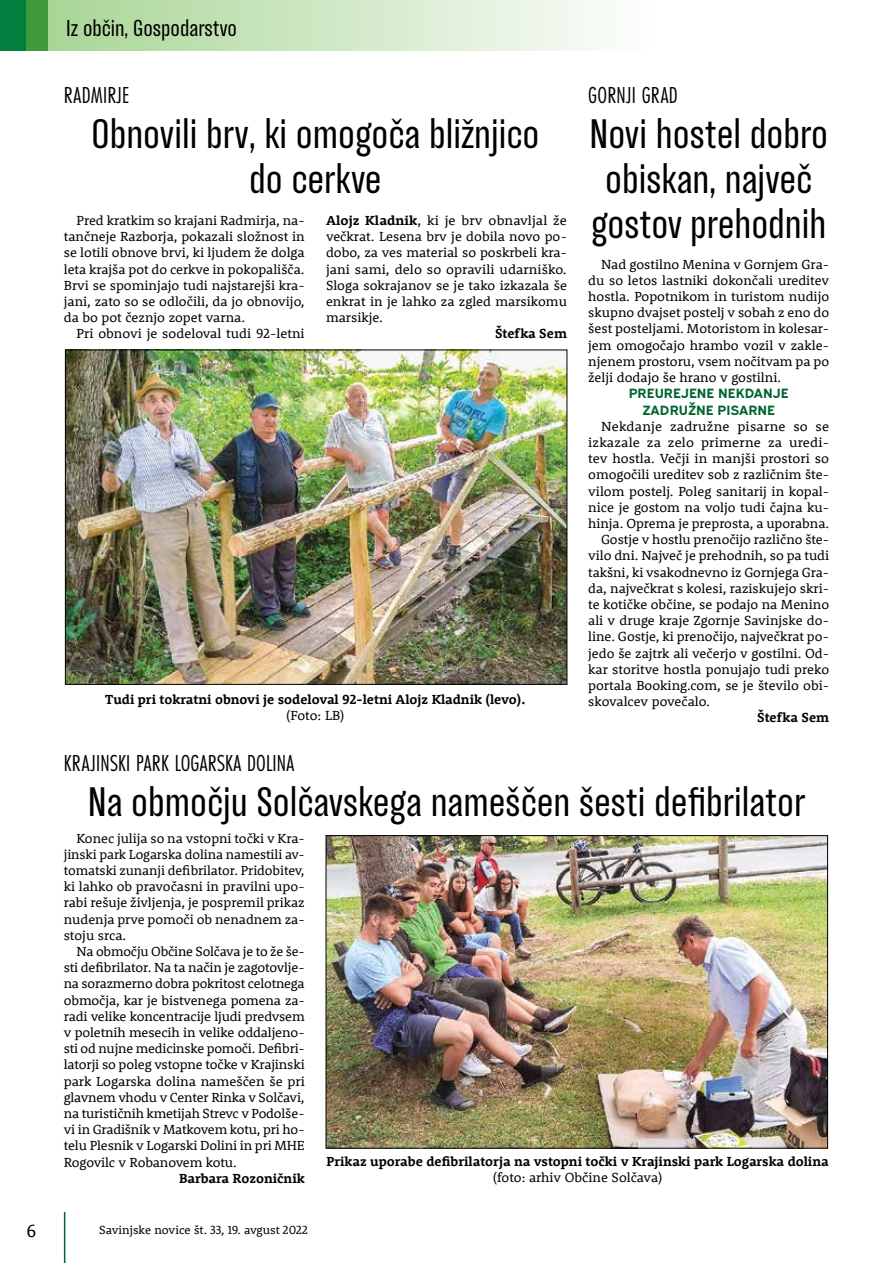
<style>
.page{position:relative;width:893px;height:1263px;background:#fff}
.page>*{position:absolute;margin:0;border:0;box-sizing:border-box;transform-origin:0 0}
.t1{font:37.5px/45px "TT Backwards Sans Regular";color:#000;text-align:center}
.t2{font:24px "Futura PT Cond";letter-spacing:.01em;color:#000}
.t3{font:21px "TT Backwards Sans Regular";color:#000}
.t4{font:18px "Rooney";color:#000}
.t5{font:13.5px/16.2px "Rooney";color:#000;text-align:justify}
.t6{font:700 13.5px "Rooney";color:#000}
.t7{font:700 13.5px/16.2px "Expressway Rg";color:#00652e;text-align:center}
.t8{font:12px "Rooney";color:#000}
.s1{font-weight:700}
</style>
<div class="page">
<div style="left:0;top:0;width:652px;height:51px;background:linear-gradient(to right,#a2d28e,#fefefd)"></div>
<hr style="left:64px;top:1212px;width:1px;height:51px;background:#00652e">
<div style="left:24px;top:0;width:23px;height:51px;background:#409a3c"></div>
<div style="left:0;top:0;width:26px;height:51px;background:#007f3e"></div>
<img style="left:67px;top:352px;width:498px;height:330px">
<img style="left:328px;top:837px;width:498px;height:309px">
<div style="left:326px;top:835px;width:502px;height:313px;border:1px solid #000"></div>
<h3 class="t3" style="left:66px;top:14px;width:172px">Iz občin, Gospodarstvo</h3>
<h2 class="t2" style="left:64px;top:81px;width:67px">RADMIRJE</h2>
<h1 class="t1" style="left:92px;top:112px;width:449px">Obnovili brv, ki omogoča bližnjico do cerkve</h1>
<p class="t5" style="left:64px;top:212px;width:242px;text-indent:13px">Pred kratkim so krajani Radmirja, na&shy;tančneje Razborja, pokazali složnost in se lotili obnove brvi, ki ljudem že dolga leta krajša pot do cerkve in pokopališča.<br>Brvi se spominjajo tudi najstarejši kra&shy;jani, zato so se odločili, da jo obnovijo, da bo pot čeznjo zopet varna.</p>
<p class="t5" style="left:77px;top:325px;width:230px">Pri obnovi je sodeloval tudi 92-letni</p>
<p class="t5" style="left:326px;top:212px;width:242px"><span class="s1">Alojz Kladnik</span>, ki je brv obnavljal že večkrat. Lesena brv je dobila novo po&shy;dobo, za ves material so poskrbeli kra&shy;jani sami, delo so opravili udarniško.<br>Sloga sokrajanov se je tako izkazala še enkrat in je lahko za zgled marsikomu marsikje.</p>
<p class="t6" style="left:495px;top:325px;width:73px">Štefka Sem</p>
<p class="t6" style="left:105px;top:691px;width:422px">Tudi pri tokratni obnovi je sodeloval 92-letni Alojz Kladnik (levo).</p>
<p class="t5" style="left:286px;top:707px;width:60px">(Foto: LB)</p>
<h2 class="t2" style="left:588px;top:81px;width:91px">GORNJI GRAD</h2>
<h1 class="t1" style="left:589px;top:112px;width:240px">Novi hostel dobro obiskan, največ gostov prehodnih</h1>
<p class="t5" style="left:588px;top:255px;width:243px;text-indent:13px">Nad gostilno Menina v Gornjem Gra&shy;du so letos lastniki dokončali ureditev hostla. Popotnikom in turistom nudijo skupno dvajset postelj v sobah z eno do šest posteljami. Motoristom in kolesar&shy;jem omogočajo hrambo vozil v zakle&shy;njenem prostoru, vsem nočitvam pa po želji dodajo še hrano v gostilni.</p>
<p class="t7" style="left:629px;top:384px;width:162px">PREUREJENE NEKDANJE<br>ZADRUŽNE PISARNE</p>
<p class="t5" style="left:601px;top:417px;width:230px">Nekdanje zadružne pisarne so se</p>
<p class="t5" style="left:588px;top:434px;width:242px">izkazale za zelo primerne za uredi-</p>
<p class="t5" style="left:588px;top:450px;width:242px">tev hostla. Večji in manjši prostori so</p>
<p class="t5" style="left:588px;top:466px;width:242px">omogočili ureditev sob z različnim šte-</p>
<p class="t5" style="left:588px;top:482px;width:242px">vilom postelj. Poleg sanitarij in kopal-</p>
<p class="t5" style="left:588px;top:498px;width:242px">nice je gostom na voljo tudi čajna ku-</p>
<p class="t5" style="left:588px;top:515px;width:242px">hinja. Oprema je preprosta, a uporabna.</p>
<p class="t5" style="left:601px;top:531px;width:230px">Gostje v hostlu prenočijo različno šte-</p>
<p class="t5" style="left:588px;top:547px;width:242px">vilo dni. Največ je prehodnih, so pa tudi</p>
<p class="t5" style="left:588px;top:563px;width:242px">takšni, ki vsakodnevno iz Gornjega Gra-</p>
<p class="t5" style="left:588px;top:579px;width:242px">da, največkrat s kolesi, raziskujejo skri-</p>
<p class="t5" style="left:588px;top:596px;width:242px">te kotičke občine, se podajo na Menino</p>
<p class="t5" style="left:588px;top:612px;width:242px">ali v druge kraje Zgornje Savinjske do-</p>
<p class="t5" style="left:588px;top:628px;width:242px">line. Gostje, ki prenočijo, največkrat po-</p>
<p class="t5" style="left:588px;top:644px;width:242px">jedo še zajtrk ali večerjo v gostilni. Od-</p>
<p class="t5" style="left:588px;top:660px;width:242px">kar storitve hostla ponujajo tudi preko</p>
<p class="t5" style="left:588px;top:677px;width:242px">portala Booking.com, se je število obi-</p>
<p class="t5" style="left:588px;top:693px;width:123px">skovalcev povečalo.</p>
<p class="t6" style="left:757px;top:709px;width:73px">Štefka Sem</p>
<h2 class="t2" style="left:64px;top:749px;width:232px">KRAJINSKI PARK LOGARSKA DOLINA</h2>
<h1 class="t1" style="left:88px;top:780px;width:719px">Na območju Solčavskega nameščen šesti defibrilator</h1>
<p class="t5" style="left:64px;top:829px;width:242px;text-indent:13px">Konec julija so na vstopni točki v Kra&shy;jinski park Logarska dolina namestili av&shy;tomatski zunanji defibrilator. Pridobitev, ki lahko ob pravočasni in pravilni upo&shy;rabi rešuje življenja, je pospremil prikaz nudenja prve pomoči ob nenadnem za&shy;stoju srca.</p>
<p class="t5" style="left:64px;top:943px;width:243px;text-indent:13px">Na območju Občine Solčava je to že še&shy;sti defibrilator. Na ta način je zagotovlje&shy;na sorazmerno dobra pokritost celotnega območja, kar je bistvenega pomena za&shy;radi velike koncentracije ljudi predvsem v poletnih mesecih in velike oddaljeno&shy;sti od nujne medicinske pomoči. Defibri&shy;latorji so poleg vstopne točke v Krajinski park Logarska dolina nameščen še pri glavnem vhodu v Center Rinka v Solčavi, na turističnih kmetijah Strevc v Podolše&shy;vi in Gradišnik v Matkovem kotu, pri ho&shy;telu Plesnik v Logarski Dolini in pri MHE Rogovilc v Robanovem kotu.</p>
<p class="t6" style="left:179px;top:1169px;width:127px">Barbara Rozoničnik</p>
<h3 class="t4" style="left:26px;top:1219px;width:11px">6</h3>
<p class="t8" style="left:99px;top:1221px;width:210px">Savinjske novice št. 33, 19. avgust 2022</p>
<p class="t6" style="left:327px;top:1152px;width:504px">Prikaz uporabe defibrilatorja na vstopni točki v Krajinski park Logarska dolina</p>
<p class="t5" style="left:493px;top:1169px;width:171px">(foto: arhiv Občine Solčava)</p>
</div>
